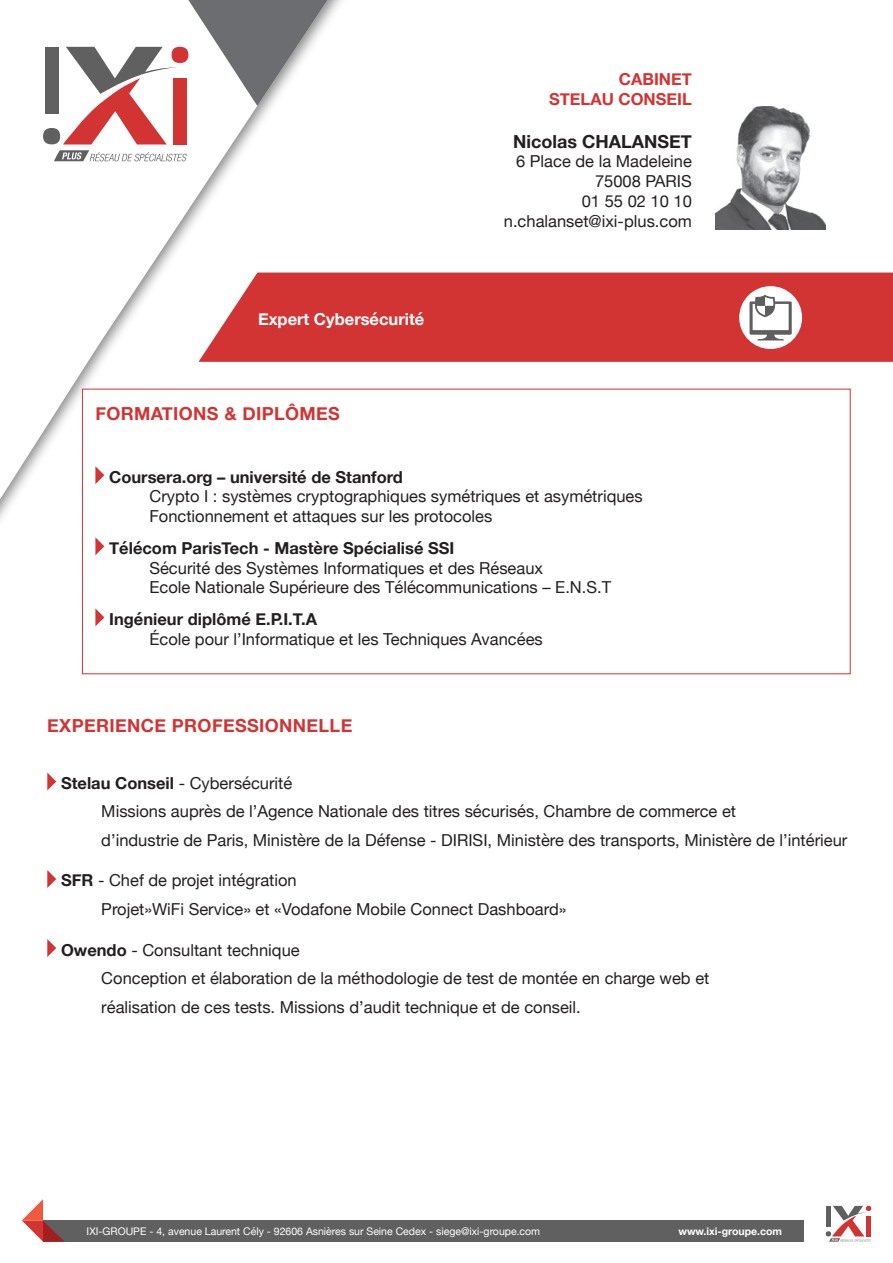
<style>
.page{position:relative;width:893px;height:1263px;background:#fff}
.page>*{position:absolute;margin:0;border:0;box-sizing:border-box;transform-origin:0 0}
.t1{font:700 18px "Helvetica Neue";letter-spacing:.02em;color:#d23433}
.t2{font:700 18px "Helvetica Neue";color:#231f20}
.t3{font:16.5px/28.5px "Helvetica Neue";color:#231f20}
.t4{font:700 16.5px "Helvetica Neue";color:#231f20}
.t5{font:700 16.5px "Helvetica Neue";color:#d23433}
.t6{font:700 16.5px "Helvetica Neue";color:#fff}
.t7{font:10.5px "Helvetica Neue";color:#fff}
.t8{font:700 10.5px "Helvetica Neue";color:#fff}
.s1{font-weight:700}
</style>
<div class="page">
<div style="left:358px;top:273px;width:535px;height:89px;background:#d23433"></div>
<img style="left:715px;top:106px;width:111px;height:123px">
<div style="left:0;top:0;width:358px;height:543px;background:#231f20;opacity:.55"></div>
<svg style="left:0;top:0;width:342px;height:533px"></svg>
<svg style="left:188px;top:0;width:140px;height:106px"></svg>
<div style="left:43px;top:1220px;width:761px;height:22px;background:#606060"></div>
<svg style="left:22px;top:1199px;width:43px;height:43px"></svg>
<svg style="left:826px;top:1206px;width:45px;height:36px"></svg>
<div style="left:739px;top:286px;width:63px;height:63px;background:#fff;border-radius:50%"></div>
<svg style="left:749px;top:295px;width:43px;height:45px"></svg>
<svg style="left:95px;top:466px;width:9px;height:18px"></svg>
<svg style="left:95px;top:537px;width:9px;height:18px"></svg>
<svg style="left:95px;top:608px;width:9px;height:18px"></svg>
<svg style="left:47px;top:772px;width:9px;height:18px"></svg>
<svg style="left:47px;top:870px;width:9px;height:18px"></svg>
<svg style="left:47px;top:939px;width:9px;height:18px"></svg>
<p class="t5" style="left:619px;top:66px;width:75px">CABINET</p>
<p class="t5" style="left:549px;top:86px;width:144px">STELAU CONSEIL</p>
<p class="t6" style="left:258px;top:306px;width:168px">Expert Cybersécurité</p>
<p class="t1" style="left:95px;top:399px;width:246px">FORMATIONS &amp; DIPLÔMES</p>
<p class="t2" style="left:513px;top:127px;width:180px">Nicolas CHALANSET</p>
<p class="t3" style="left:516px;top:148px;width:177px">6 Place de la Madeleine</p>
<p class="t3" style="left:595px;top:168px;width:98px">75008 PARIS</p>
<p class="t3" style="left:582px;top:188px;width:112px">01 55 02 10 10</p>
<p class="t3" style="left:504px;top:208px;width:190px">n.chalanset@ixi-plus.com</p>
<p class="t4" style="left:109px;top:464px;width:295px">Coursera.org – université de Stanford</p>
<p class="t3" style="left:149px;top:483px;width:495px">Crypto I : systèmes cryptographiques symétriques et asymétriques</p>
<p class="t3" style="left:149px;top:503px;width:344px">Fonctionnement et attaques sur les protocoles</p>
<p class="t4" style="left:109px;top:535px;width:347px">Télécom ParisTech - Mastère Spécialisé SSI</p>
<p class="t3" style="left:149px;top:554px;width:395px">Sécurité des Systèmes Informatiques et des Réseaux</p>
<p class="t3" style="left:149px;top:574px;width:463px">Ecole Nationale Supérieure des Télécommunications – E.N.S.T</p>
<p class="t4" style="left:109px;top:606px;width:209px">Ingénieur diplômé E.P.I.T.A</p>
<p class="t3" style="left:149px;top:625px;width:395px">École pour l’Informatique et les Techniques Avancées</p>
<p class="t1" style="left:47px;top:711px;width:307px">EXPERIENCE PROFESSIONNELLE</p>
<p class="t3" style="left:101px;top:770px;width:636px;text-indent:-40px"><span class="s1">Stelau Conseil</span> - Cybersécurité<br>Missions auprès de l’Agence Nationale des titres sécurisés, Chambre de commerce et</p>
<p class="t3" style="left:101px;top:827px;width:747px">d’industrie de Paris, Ministère de la Défense - DIRISI, Ministère des transports, Ministère de l’intérieur</p>
<p class="t3" style="left:101px;top:867px;width:467px;text-indent:-40px"><span class="s1">SFR</span> - Chef de projet intégration<br>Projet»WiFi Service» et «Vodafone Mobile Connect Dashboard»</p>
<p class="t3" style="left:101px;top:936px;width:610px;text-indent:-40px"><span class="s1">Owendo</span> - Consultant technique<br>Conception et élaboration de la méthodologie de test de montée en charge web et</p>
<p class="t3" style="left:101px;top:993px;width:481px">réalisation de ces tests. Missions d’audit technique et de conseil.</p>
<p class="t7" style="left:87px;top:1223px;width:455px">IXI-GROUPE - 4, avenue Laurent Cély - 92606 Asnières sur Seine Cedex - siege@ixi-groupe.com</p>
<p class="t8" style="left:678px;top:1223px;width:105px">www.ixi-groupe.com</p>
</div>
